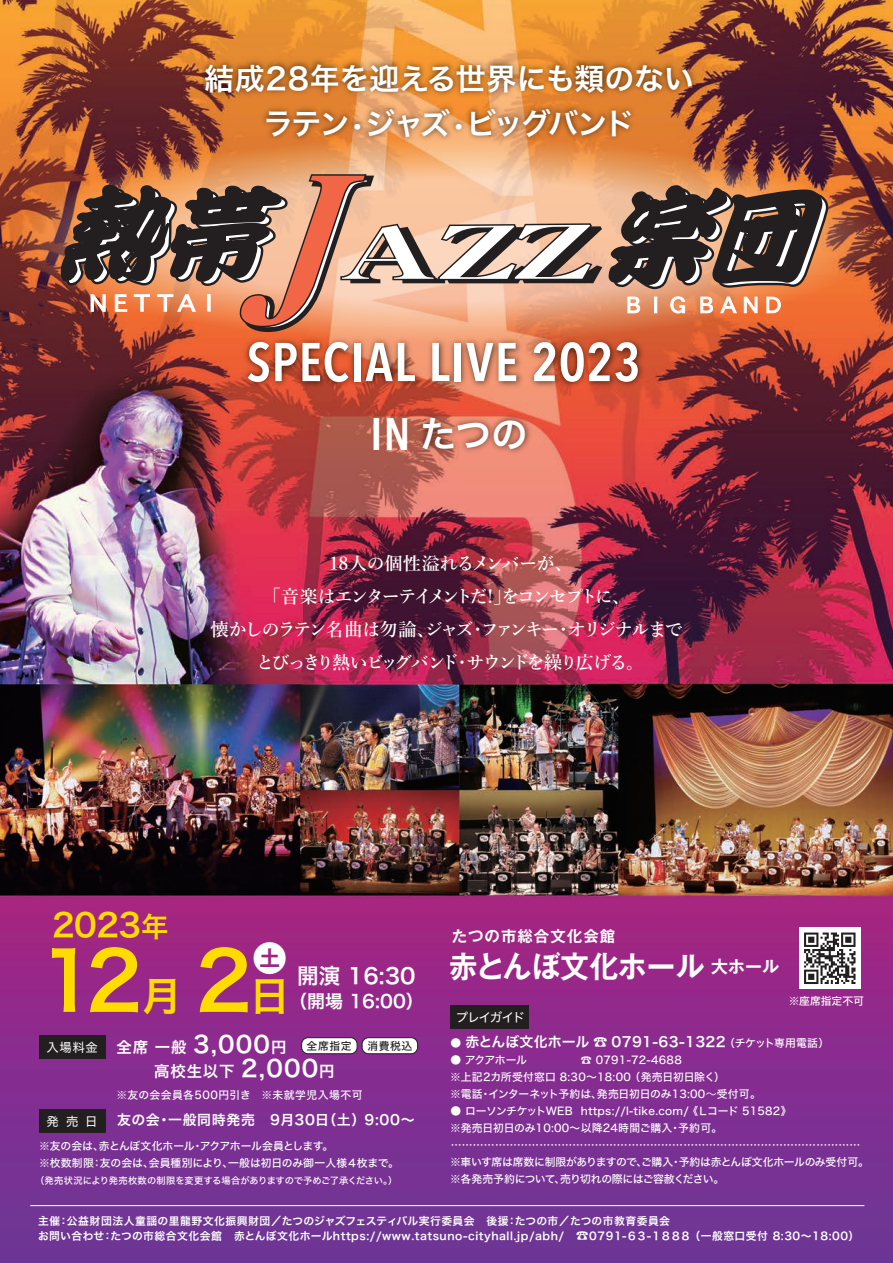
<style>
.page{position:relative;width:893px;height:1263px;background:#fff}
.page>*{position:absolute;margin:0;border:0;box-sizing:border-box;transform-origin:0 0}
.t1{font:79.8px "Hiragino Sans W6";color:#ffdc01}
.t2{font:600 54px "Avenir Next Condensed";letter-spacing:.015em;color:#fff}
.t3{font:36.6px "Hiragino Sans W6";color:#fff}
.t4{font:700 33.9px "Koz Go Pro";color:#fff}
.t5{font:31.8px "Hiragino Sans W6";color:#ffdc01}
.t6{font:700 30.15px "Gothic MB101 Pro De";letter-spacing:.005em;color:#fff;scale:.95 1}
.t7{font:30px/45px "Hiragino Sans W6";letter-spacing:-.02em;color:#fff;text-align:center}
.t8{font:21.6px "Hiragino Sans W6";color:#fff}
.t9{font:600 18px/33px "Yu Min";letter-spacing:-.11em;color:#fff;text-align:center}
.t10{font:18px "Hiragino Sans W6";color:#fff}
.t11{font:15.45px/23.4px "Hiragino Sans W6";letter-spacing:.05em;color:#fff}
.t12{font:700 15.45px "Gothic MB101 Pro De";letter-spacing:.065em;color:#fff}
.t13{font:13.95px "Hiragino Sans W6";letter-spacing:.025em;color:#fff}
.t14{font:13.95px "Hiragino Sans W6";letter-spacing:.05em;color:#fff}
.t15{font:12.3px "Hiragino Sans W4";letter-spacing:-.045em;color:#fff}
.t16{font:10.8px/17px "Hiragino Sans W5";color:#fff}
.t17{font:10.8px/15.5px "Hiragino Sans W6";letter-spacing:.05em;color:#fff}
.t18{font:10.8px/17px "Hiragino Sans W5";letter-spacing:.025em;color:#fff}
.t19{font:10.8px "Hiragino Sans W5";letter-spacing:.05em;color:#fff}
.t20{font:10.8px "Hiragino Sans W5";letter-spacing:.05em;color:#231f20}
.t21{font:9.3px "Hiragino Sans W5";letter-spacing:-.005em;color:#fff}
.s1{font-family:"Avenir Next Condensed";font-weight:600;font-size:45.45px}
.s2{font-size:27.6px}
.s3{font-size:40.05px}
.s4{font-size:16.95px}
.s5{font-size:23.1px}
.s6{font-family:"Hiragino Sans W5";font-size:10.8px}
.s7{font-family:"Koz Go Pr 6 N";font-weight:700}
.s8{font-family:"Koz Go Pr 6 N";font-weight:500}
.s9{font-family:"Koz Go Pr 6 N"}
.s10{font-family:"Koz Go Pr 6 N";font-weight:700;font-size:12.3px}
</style>
<div class="page">
<img style="left:0;top:0;width:893px;height:1263px">
<div style="left:302px;top:1038px;width:55px;height:16px;background:#fff;border-radius:6px"></div>
<div style="left:301px;top:1037px;width:56px;height:17px;border:1px solid #231f20;border-radius:6px"></div>
<div style="left:362px;top:1038px;width:56px;height:16px;background:#fff;border-radius:6px"></div>
<div style="left:362px;top:1037px;width:56px;height:17px;border:1px solid #231f20;border-radius:6px"></div>
<div style="left:40px;top:1036px;width:66px;height:23px;background:#231f20"></div>
<div style="left:40px;top:1109px;width:66px;height:23px;background:#231f20"></div>
<div style="left:450px;top:1005px;width:79px;height:23px;background:#231f20"></div>
<hr style="left:30px;top:1205px;width:834px;height:1px;background:#fff">
<div style="left:799px;top:927px;width:62px;height:62px;background:#fff"></div>
<svg style="left:804px;top:932px;width:51px;height:52px"></svg>
<svg style="left:12px;top:137px;width:867px;height:205px;background:#cb8052"></svg>
<svg style="left:60px;top:173px;width:769px;height:161px;background:#af8068"></svg>
<div style="left:207px;top:294px;width:3px;height:17px;background:#fff;border:1px solid #fff"></div>
<img style="left:195px;top:53px;width:509px;height:105px">
<img style="left:237px;top:325px;width:414px;height:91px">
<img style="left:411px;top:406px;width:126px;height:69px">
<h3 class="t7" style="left:204px;top:55px;width:491px">結成28年を迎える世界にも類のないラテン•ジャズ•ビッグバンド</h3>
<h2 class="t2" style="left:247px;top:316px;width:395px">SPECIAL LIVE 2023</h2>
<h3 class="t3" style="left:371px;top:401px;width:159px"><span class="s1">IN</span> たつの</h3>
<h3 class="t9" style="left:211px;top:547px;width:473px">18人の個性溢れるメンバーが、<br>「音楽はエンターテイメントだ!」をコンセプトに、<br>懐かしのラテン名曲は勿論、ジャズ・ファンキー・オリジナルまでとびっきり熱いビッグバンド・サウンドを繰り広げる。</h3>
<h3 class="t5" style="left:52px;top:896px;width:118px">2023<span class="s2">年</span></h3>
<h1 class="t1" style="left:40px;top:909px;width:252px">12<span class="s3">月</span> 2<span class="s3">日</span></h1>
<h3 class="t4" style="left:253px;top:936px;width:35px">土</h3>
<h3 class="t8" style="left:297px;top:956px;width:120px">開演 16:30</h3>
<h3 class="t10" style="left:289px;top:985px;width:136px">（開場 16:00）</h3>
<h3 class="t12" style="left:452px;top:923px;width:165px">たつの市総合文化会館</h3>
<h3 class="t6" style="left:449px;top:941px;width:349px">赤とんぼ文化ホール<span class="s4">大ホール</span></h3>
<p class="t15" style="left:456px;top:1006px;width:70px">プレイガイド</p>
<p class="t16" style="left:789px;top:992px;width:77px">※座席指定不可</p>
<h3 class="t11" style="left:154px;top:1035px;width:182px;text-indent:-38px">全席 一般 <span class="s5">3,000</span>円<br>高校生以下 <span class="s5">2,000</span>円</h3>
<p class="t14" style="left:117px;top:1107px;width:299px">友の会・一般同時発売　9月30日（土）9:00～</p>
<p class="t13" style="left:451px;top:1029px;width:380px"><span class="s6">●</span> 赤とんぼ文化ホール <span class="s7">☎</span> 0791-63-1322<span class="s6">（チケット専用電話）</span></p>
<p class="t16" style="left:451px;top:1051px;width:111px">● アクアホール　　　</p>
<p class="t20" style="left:307px;top:1037px;width:107px">全席指定　 消費税込</p>
<p class="t15" style="left:46px;top:1037px;width:53px">入場料金</p>
<p class="t18" style="left:450px;top:1051px;width:312px;text-indent:131px"><span class="s8">☎</span> 0791-72-4688<br>※上記2カ所受付窓口 8:30～18:00 （発売日初日除く）<br>※電話・インターネット予約は、発売日初日のみ13:00<span class="s9">～</span>受付可。</p>
<p class="t16" style="left:450px;top:1102px;width:420px">● ローソンチケットWEB https://l-tike.com/ 《Ｌコード 51582》<br>※発売日初日のみ10:00～以降24時間ご購入・予約可。………………………………………………………………………………………………… ※車いす席は席数に制限がありますので、ご購入・予約は赤とんぼ文化ホールのみ受付可。※各発売予約について、売り切れの際にはご容赦ください。</p>
<p class="t17" style="left:38px;top:1212px;width:823px">主催：公益財団法人童謡の里龍野文化振興財団／たつのジャズフェスティバル実行委員会　後援：たつの市／たつの市教育委員会<br>お問い合わせ：たつの市総合文化会館　赤とんぼ文化ホールhttps://www.tatsuno-cityhall.jp/abh/　<span class="s10">☎</span>0791-６３-１８８８ （一般窓口受付 8:30～18:00）</p>
<p class="t19" style="left:116px;top:1085px;width:248px">※友の会会員各500円引き　※未就学児入場不可</p>
<p class="t15" style="left:46px;top:1110px;width:53px">発 売 日</p>
<p class="t16" style="left:39px;top:1136px;width:361px">※友の会は、赤とんぼ文化ホール・アクアホール会員とします。<br>※枚数制限：友の会は、会員種別により、一般は初日のみ御一人様４枚まで。</p>
<p class="t21" style="left:35px;top:1172px;width:364px">（発売状況により発売枚数の制限を変更する場合がありますので予めご了承ください。）</p>
</div>
